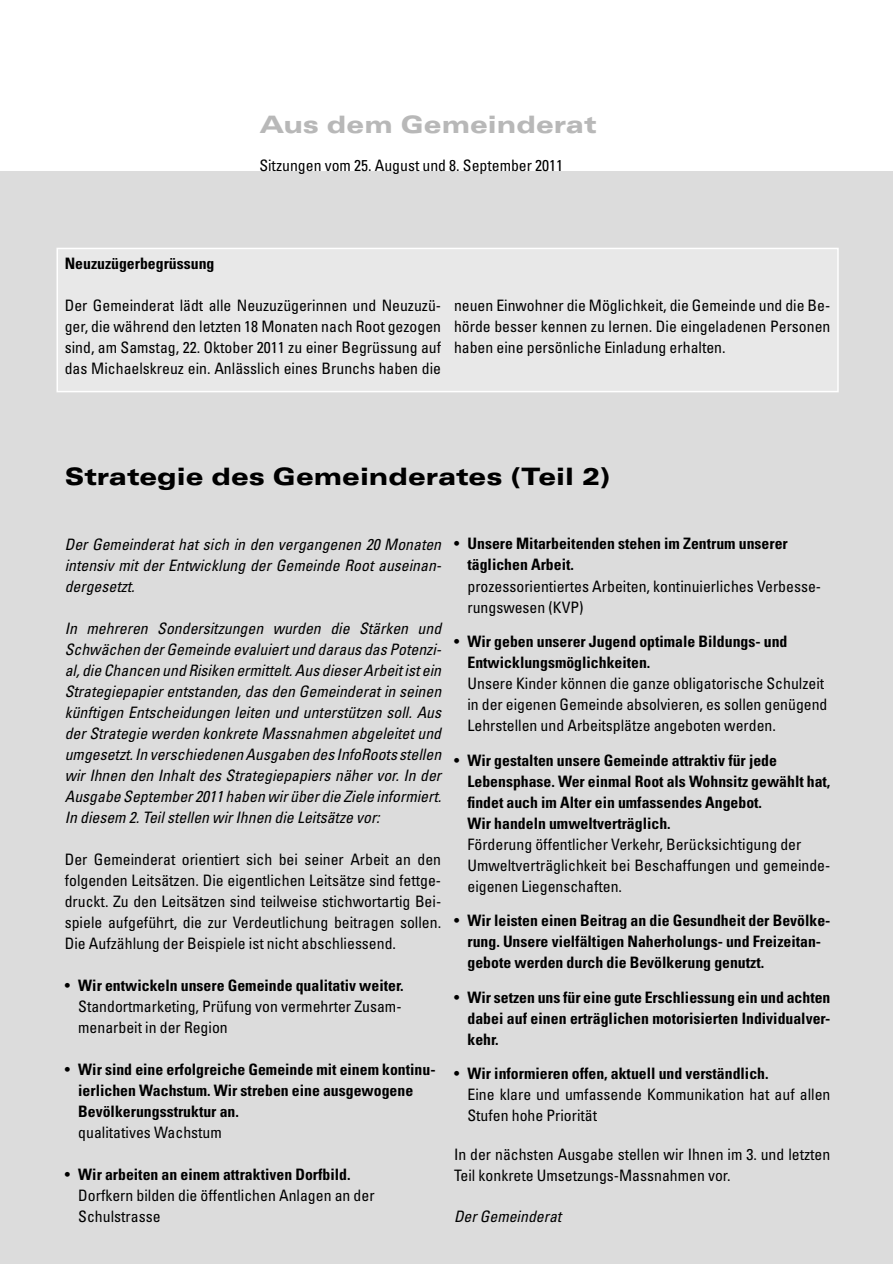
<style>
.page{position:relative;width:893px;height:1264px;background:#fff}
.page>*{position:absolute;margin:0;border:0;box-sizing:border-box;transform-origin:0 0}
.t1{font:900 expanded 24px "Univers";color:#000}
.t2{font:900 expanded 24px "Univers";color:#b8b8b8}
.t3{font:condensed 15.75px/21px "Univers";color:#000}
.t4{font:700 condensed 15.75px/21px "Univers";color:#000}
.t5{font:italic condensed 15.75px/21px "Univers";color:#000;text-align:justify}
.s1{font-weight:700}
.s2{font-weight:400}
</style>
<div class="page">
<div style="left:0;top:171px;width:893px;height:1092px;background:#dcdcdc"></div>
<div style="left:56px;top:248px;width:782px;height:144px;background:#e8e8e8"></div>
<h1 class="t2" style="left:259px;top:116px;width:338px">Aus dem Gemeinderat</h1>
<p class="t3" style="left:259px;top:156px;width:305px">Sitzungen vom 25. August und 8. September 2011</p>
<p class="t4" style="left:65px;top:254px;width:151px">Neuzuzügerbegrüssung</p>
<p class="t3" style="left:65px;top:296px;width:378px;text-align:justify">Der Gemeinderat lädt alle Neuzuzügerinnen und Neuzuzü&shy;ger, die während den letzten 18 Monaten nach Root gezogen sind, am Samstag, 22. Oktober 2011 zu einer Begrüssung auf das Michaelskreuz ein. Anlässlich eines Brunchs haben die</p>
<p class="t3" style="left:454px;top:296px;width:378px;text-align:justify">neuen Einwohner die Möglichkeit, die Gemeinde und die Be&shy;hörde besser kennen zu lernen. Die eingeladenen Personen haben eine persönliche Einladung erhalten.</p>
<h1 class="t1" style="left:65px;top:467px;width:547px">Strategie des Gemeinderates (Teil 2)</h1>
<p class="t5" style="left:65px;top:535px;width:378px">Der Gemeinderat hat sich in den vergangenen 20 Monaten intensiv mit der Entwicklung der Gemeinde Root auseinan&shy;dergesetzt.</p>
<p class="t5" style="left:65px;top:619px;width:378px">In mehreren Sondersitzungen wurden die Stärken und Schwächen der Gemeinde evaluiert und daraus das Potenzi&shy;al, die Chancen und Risiken ermittelt. Aus dieser Arbeit ist ein Strategiepapier entstanden, das den Gemeinderat in seinen künftigen Entscheidungen leiten und unterstützen soll. Aus der Strategie werden konkrete Massnahmen abgeleitet und umgesetzt. In verschiedenen Ausgaben des InfoRoots stellen wir Ihnen den Inhalt des Strategiepapiers näher vor. In der Ausgabe September 2011 haben wir über die Ziele informiert.<br>In diesem 2. Teil stellen wir Ihnen die Leitsätze vor:</p>
<p class="t3" style="left:65px;top:850px;width:378px;text-align:justify">Der Gemeinderat orientiert sich bei seiner Arbeit an den folgenden Leitsätzen. Die eigentlichen Leitsätze sind fettge&shy;druckt. Zu den Leitsätzen sind teilweise stichwortartig Bei&shy;spiele aufgeführt, die zur Verdeutlichung beitragen sollen.<br>Die Aufzählung der Beispiele ist nicht abschliessend.</p>
<p class="t3" style="left:78px;top:976px;width:327px;text-indent:-13px">• <span class="s1">Wir entwickeln unsere Gemeinde qualitativ weiter.<br></span>Standortmarketing, Prüfung von vermehrter Zusam&shy;menarbeit in der Region</p>
<p class="t4" style="left:78px;top:1060px;width:359px;text-indent:-13px"><span class="s2">•</span> Wir sind eine erfolgreiche Gemeinde mit einem kontinu&shy;ierlichen Wachstum. Wir streben eine ausgewogene<br>Bevölkerungsstruktur an.</p>
<p class="t3" style="left:78px;top:1123px;width:145px">qualitatives Wachstum</p>
<p class="t3" style="left:78px;top:1165px;width:298px;text-indent:-13px">• <span class="s1">Wir arbeiten an einem attraktiven Dorfbild.<br></span>Dorfkern bilden die öffentlichen Anlagen an der<br>Schulstrasse</p>
<p class="t4" style="left:467px;top:535px;width:322px;text-indent:-13px"><span class="s2">•</span> Unsere Mitarbeitenden stehen im Zentrum unserer täglichen Arbeit.</p>
<p class="t3" style="left:467px;top:577px;width:355px">prozessorientiertes Arbeiten, kontinuierliches Verbesse&shy;rungswesen (KVP)</p>
<p class="t4" style="left:467px;top:632px;width:321px;text-indent:-13px"><span class="s2">•</span> Wir geben unserer Jugend optimale Bildungs- und<br>Entwicklungsmöglichkeiten.</p>
<p class="t3" style="left:467px;top:674px;width:361px">Unsere Kinder können die ganze obligatorische Schulzeit in der eigenen Gemeinde absolvieren, es sollen genügend<br>Lehrstellen und Arbeitsplätze angeboten werden.</p>
<p class="t4" style="left:467px;top:751px;width:364px;text-indent:-13px"><span class="s2">•</span> Wir gestalten unsere Gemeinde attraktiv für jede Lebensphase. Wer einmal Root als Wohnsitz gewählt hat, findet auch im Alter ein umfassendes Angebot.<br>Wir handeln umweltverträglich.</p>
<p class="t3" style="left:467px;top:834px;width:364px">Förderung öffentlicher Verkehr, Berücksichtigung der<br>Umweltverträglichkeit bei Beschaffungen und gemeinde&shy;eigenen Liegenschaften.</p>
<p class="t4" style="left:467px;top:911px;width:364px;text-indent:-13px"><span class="s2">•</span> Wir leisten einen Beitrag an die Gesundheit der Bevölke&shy;rung. Unsere vielfältigen Naherholungs- und Freizeitan&shy;gebote werden durch die Bevölkerung genutzt.</p>
<p class="t4" style="left:467px;top:988px;width:364px;text-align:justify;text-indent:-13px"><span class="s2">•</span> Wir setzen uns für eine gute Erschliessung ein und achten dabei auf einen erträglichen motorisierten Individualver&shy;kehr.</p>
<p class="t3" style="left:467px;top:1064px;width:364px;text-indent:-13px">• <span class="s1">Wir informieren offen, aktuell und verständlich.<br></span>Eine klare und umfassende Kommunikation hat auf allen<br>Stufen hohe Priorität</p>
<p class="t3" style="left:454px;top:1145px;width:378px">In der nächsten Ausgabe stellen wir Ihnen im 3. und letzten<br>Teil konkrete Umsetzungs-Massnahmen vor.</p>
<p class="t5" style="left:454px;top:1206px;width:109px">Der Gemeinderat</p>
</div>
